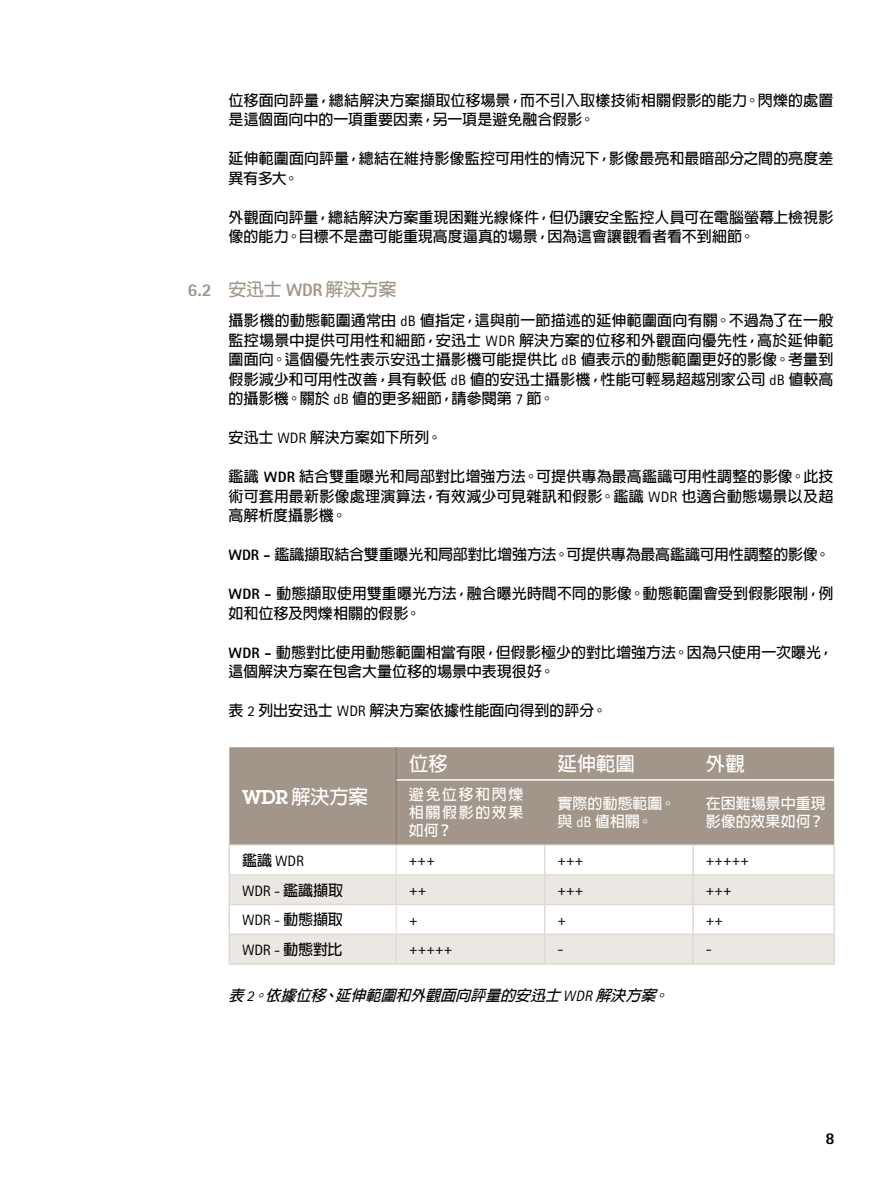
<style>
.page{position:relative;width:893px;height:1191px;background:#fff}
.page>*{position:absolute;margin:0;border:0;box-sizing:border-box;transform-origin:0 0}
.t1{font:700 19.5px "Adobe Fan Heiti Std";letter-spacing:-.01em;color:#fff}
.t2{font:700 18px "Adobe Fan Heiti Std";letter-spacing:-.025em;color:#a19689}
.t3{font:800 16.5px "Rotis Sans Serif Pro";color:#000}
.t4{font:700 15px/19.5px "Adobe Fan Heiti Std";color:#000}
.t5{font:15px "Rotis Sans Serif Pro";letter-spacing:-.01em;color:#000}
.t6{font:700 15px/18px "Adobe Fan Heiti Std";letter-spacing:.005em;color:#fff}
.t7{font:italic 700 15px "Adobe Fan Heiti Std";color:#000}
.s1{font-family:"Rotis Sans Serif Pro";font-weight:800}
.s2{font-family:"Rotis Sans Serif Pro";font-weight:400}
.s3{font-family:"Lubalin Graph ECG";font-weight:600}
.s4{font-family:"Adobe Fan Heiti Std";font-weight:700}
</style>
<div class="page">
<div style="left:229px;top:747px;width:605px;height:97px;background:#a19689"></div>
<svg style="left:230px;top:845px;width:603px;height:29px"></svg>
<svg style="left:230px;top:875px;width:603px;height:88px;fill:#ebe7e3"></svg>
<hr style="left:396px;top:747px;width:1px;height:33px;background:#857971">
<hr style="left:396px;top:780px;width:1px;height:64px;background:#857971">
<hr style="left:397px;top:779px;width:148px;height:1px;background:#fff">
<hr style="left:545px;top:779px;width:148px;height:1px;background:#fff">
<hr style="left:693px;top:779px;width:141px;height:1px;background:#fff">
<hr style="left:229px;top:844px;width:167px;height:1px;background:#dfd9d1">
<hr style="left:396px;top:844px;width:149px;height:1px;background:#dfd9d1">
<hr style="left:545px;top:844px;width:148px;height:1px;background:#dfd9d1">
<hr style="left:693px;top:844px;width:142px;height:1px;background:#dfd9d1">
<hr style="left:230px;top:874px;width:166px;height:1px;background:#dfd9d1">
<hr style="left:396px;top:874px;width:149px;height:1px;background:#dfd9d1">
<hr style="left:545px;top:874px;width:148px;height:1px;background:#dfd9d1">
<hr style="left:693px;top:874px;width:140px;height:1px;background:#dfd9d1">
<svg style="left:396px;top:845px;width:1px;height:118px"></svg>
<hr style="left:692px;top:845px;width:2px;height:29px;background:#dfd9d1">
<hr style="left:833px;top:845px;width:2px;height:29px;background:#dfd9d1">
<hr style="left:692px;top:875px;width:2px;height:28px;background:#dfd9d1">
<hr style="left:833px;top:874px;width:2px;height:29px;background:#dfd9d1">
<hr style="left:229px;top:903px;width:167px;height:2px;background:#dfd9d1">
<hr style="left:396px;top:903px;width:149px;height:2px;background:#dfd9d1">
<hr style="left:545px;top:903px;width:148px;height:2px;background:#dfd9d1">
<hr style="left:693px;top:903px;width:142px;height:2px;background:#dfd9d1">
<hr style="left:692px;top:905px;width:2px;height:28px;background:#dfd9d1">
<hr style="left:833px;top:905px;width:2px;height:28px;background:#dfd9d1">
<hr style="left:229px;top:933px;width:167px;height:2px;background:#dfd9d1">
<svg style="left:229px;top:845px;width:1px;height:118px"></svg>
<hr style="left:396px;top:933px;width:149px;height:2px;background:#dfd9d1">
<hr style="left:545px;top:933px;width:148px;height:2px;background:#dfd9d1">
<svg style="left:544px;top:845px;width:1px;height:118px"></svg>
<hr style="left:693px;top:933px;width:142px;height:2px;background:#dfd9d1">
<hr style="left:692px;top:935px;width:2px;height:28px;background:#dfd9d1">
<hr style="left:833px;top:935px;width:2px;height:28px;background:#dfd9d1">
<hr style="left:229px;top:963px;width:167px;height:1px;background:#dfd9d1">
<hr style="left:396px;top:963px;width:149px;height:1px;background:#dfd9d1">
<hr style="left:545px;top:963px;width:148px;height:1px;background:#dfd9d1">
<hr style="left:693px;top:963px;width:142px;height:1px;background:#dfd9d1">
<p class="t4" style="left:229px;top:91px;width:606px">位移面向評量，總結解決方案擷取位移場景，而不引入取樣技術相關假影的能力。閃爍的處置是這個面向中的一項重要因素，另一項是避免融合假影。</p>
<p class="t4" style="left:229px;top:149px;width:606px">延伸範圍面向評量，總結在維持影像監控可用性的情況下，影像最亮和最暗部分之間的亮度差異有多大。</p>
<p class="t4" style="left:229px;top:208px;width:606px">外觀面向評量，總結解決方案重現困難光線條件，但仍讓安全監控人員可在電腦螢幕上檢視影像的能力。目標不是盡可能重現高度逼真的場景，因為這會讓觀看者看不到細節。</p>
<p class="t2" style="left:188px;top:279px;width:210px"><span class="s1">6.2</span> 安迅士 <span class="s1">WDR</span> 解決方案</p>
<p class="t4" style="left:229px;top:311px;width:606px;text-align:justify">攝影機的動態範圍通常由 <span class="s2">dB</span> 值指定，這與前一節描述的延伸範圍面向有關。不過為了在一般監控場景中提供可用性和細節，安迅士 <span class="s2">WDR</span> 解決方案的位移和外觀面向優先性，高於延伸範圍面向。這個優先性表示安迅士攝影機可能提供比 <span class="s2">dB</span> 值表示的動態範圍更好的影像。考量到假影減少和可用性改善，具有較低 <span class="s2">dB</span> 值的安迅士攝影機，性能可輕易超越別家公司 <span class="s2">dB</span> 值較高的攝影機。關於 <span class="s2">dB</span> 值的更多細節，請參閱第 <span class="s2">7</span> 節。</p>
<p class="t4" style="left:229px;top:428px;width:215px">安迅士 <span class="s2">WDR</span> 解決方案如下所列。</p>
<p class="t4" style="left:229px;top:467px;width:606px;text-align:justify">鑑識 <span class="s1">WDR</span> 結合雙重曝光和局部對比增強方法。可提供專為最高鑑識可用性調整的影像。此技術可套用最新影像處理演算法，有效減少可見雜訊和假影。鑑識 <span class="s2">WDR</span> 也適合動態場景以及超高解析度攝影機。</p>
<p class="t4" style="left:229px;top:545px;width:603px"><span class="s1">WDR -</span> 鑑識擷取結合雙重曝光和局部對比增強方法。可提供專為最高鑑識可用性調整的影像。</p>
<p class="t4" style="left:229px;top:584px;width:606px"><span class="s1">WDR -</span> 動態擷取使用雙重曝光方法，融合曝光時間不同的影像。動態範圍會受到假影限制，例如和位移及閃爍相關的假影。</p>
<p class="t4" style="left:229px;top:643px;width:606px"><span class="s1">WDR -</span> 動態對比使用動態範圍相當有限，但假影極少的對比增強方法。因為只使用一次曝光，這個解決方案在包含大量位移的場景中表現很好。</p>
<p class="t4" style="left:229px;top:701px;width:380px">表 <span class="s2">2</span> 列出安迅士 <span class="s2">WDR</span> 解決方案依據性能面向得到的評分。</p>
<h1 class="t1" style="left:242px;top:785px;width:128px"><span class="s3">WDR</span> 解決方案</h1>
<h1 class="t1" style="left:409px;top:752px;width:40px">位移</h1>
<h1 class="t1" style="left:557px;top:752px;width:79px">延伸範圍</h1>
<h1 class="t1" style="left:706px;top:752px;width:40px">外觀</h1>
<p class="t6" style="left:409px;top:786px;width:116px;text-align:justify">避免位移和閃爍相關假影的效果如何？</p>
<p class="t6" style="left:557px;top:795px;width:119px">實際的動態範圍。與 <span class="s2">dB</span> 值相關。</p>
<p class="t6" style="left:706px;top:795px;width:121px">在困難場景中重現影像的效果如何？</p>
<p class="t5" style="left:242px;top:852px;width:63px"><span class="s4">鑑識</span> WDR</p>
<p class="t5" style="left:409px;top:851px;width:27px">+++</p>
<p class="t5" style="left:557px;top:851px;width:27px">+++</p>
<p class="t5" style="left:706px;top:851px;width:45px">+++++</p>
<p class="t5" style="left:242px;top:881px;width:102px">WDR - <span class="s4">鑑識擷取</span></p>
<p class="t5" style="left:409px;top:881px;width:19px">++</p>
<p class="t5" style="left:557px;top:881px;width:27px">+++</p>
<p class="t5" style="left:706px;top:881px;width:27px">+++</p>
<p class="t5" style="left:242px;top:911px;width:102px">WDR - <span class="s4">動態擷取</span></p>
<p class="t5" style="left:409px;top:910px;width:10px">+</p>
<p class="t5" style="left:557px;top:910px;width:10px">+</p>
<p class="t5" style="left:706px;top:910px;width:19px">++</p>
<p class="t5" style="left:242px;top:941px;width:102px">WDR - <span class="s4">動態對比</span></p>
<p class="t5" style="left:409px;top:940px;width:45px">+++++</p>
<p class="t5" style="left:557px;top:940px;width:8px">-</p>
<p class="t5" style="left:706px;top:940px;width:8px">-</p>
<p class="t7" style="left:229px;top:986px;width:446px">表 <span class="s2">2</span> 。依據位移、延伸範圍和外觀面向評量的安迅士 <span class="s2">W D R</span> 解決方案。</p>
<p class="t3" style="left:825px;top:1128px;width:11px">8</p>
</div>
